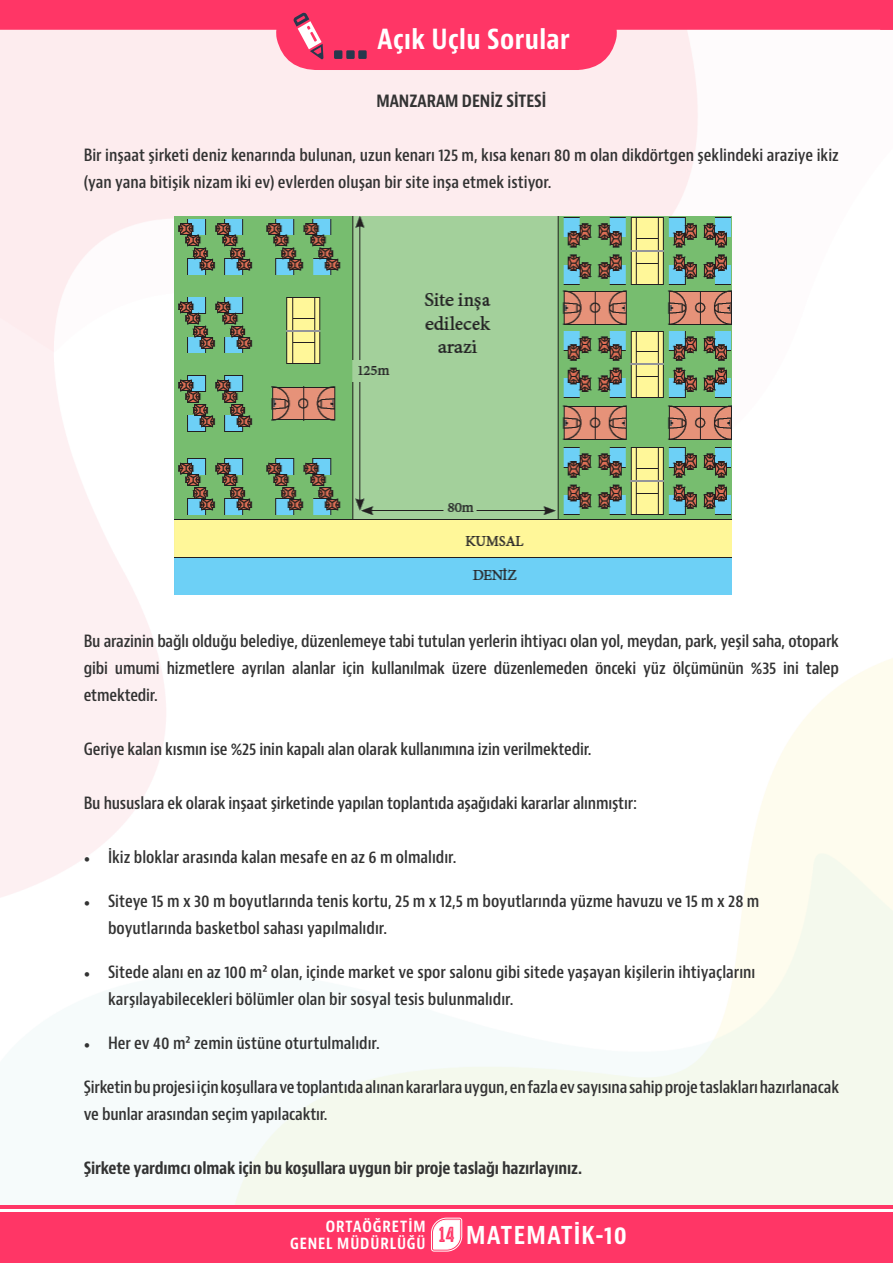
<style>
.page{position:relative;width:893px;height:1263px;background:#fff}
.page>*{position:absolute;margin:0;border:0;box-sizing:border-box;transform-origin:0 0}
.etkinlikadı{font:700 condensed 27px "Bernino Sans";letter-spacing:.015em;color:#fff}
.t1{font:700 condensed 24px "Bernino Sans";letter-spacing:.05em;color:#fff}
.gövde_metin{font:600 condensed 16.5px/27px "Bernino Sans";letter-spacing:-.005em;color:#333}
.gövde_metin-2{font:700 condensed 16.5px "Bernino Sans";letter-spacing:-.01em;color:#333}
.t2{font:700 condensed 15px/17.2px "Bernino Sans";letter-spacing:.06em;color:#fff;text-align:right}
.s1{font-family:"Minion Pro";font-stretch:normal}
.s2{font-family:"High Voltage Rough";font-weight:400;font-stretch:normal;font-size:19.5px;color:#ff3666}
</style>
<div class="page">
<img style="left:606px;top:70px;width:287px;height:1135px">
<hr style="left:0;top:70px;width:608px;height:4px;background:#fdecee">
<hr style="left:0;top:1205px;width:893px;height:4px;background:#ff3666">
<div style="left:0;top:1212px;width:893px;height:51px;background:#ff3666"></div>
<svg style="left:0;top:0;width:880px;height:70px;background:#fe7b9a"></svg>
<svg style="left:880px;top:0;width:13px;height:30px"></svg>
<svg style="left:430px;top:1217px;width:33px;height:35px"></svg>
<img style="left:174px;top:216px;width:557px;height:378px">
<svg style="left:334px;top:50px;width:33px;height:9px"></svg>
<svg style="left:294px;top:13px;width:29px;height:46px"></svg>
<p class="etkinlikadı" style="left:378px;top:23px;width:194px">Açık Uçlu Sorular</p>
<p class="gövde_metin-2" style="left:376px;top:91px;width:172px">MANZARAM DENİZ SİTESİ</p>
<p class="gövde_metin" style="left:84px;top:142px;width:757px">Bir inşaat şirketi deniz kenarında bulunan, uzun kenarı 125 m, kısa kenarı 80 m olan dikdörtgen şeklindeki araziye ikiz (yan yana bitişik nizam iki ev) evlerden oluşan bir site inşa etmek istiyor.</p>
<p class="gövde_metin" style="left:84px;top:628px;width:757px;text-align:justify">Bu arazinin bağlı olduğu belediye, düzenlemeye tabi tutulan yerlerin ihtiyacı olan yol, meydan, park, yeşil saha, otopark gibi umumi hizmetlere ayrılan alanlar için kullanılmak üzere düzenlemeden önceki yüz ölçümünün %35 ini talep etmektedir.</p>
<p class="gövde_metin" style="left:84px;top:736px;width:509px">Geriye kalan kısmın ise %25 inin kapalı alan olarak kullanımına izin verilmektedir.</p>
<p class="gövde_metin" style="left:84px;top:790px;width:555px">Bu hususlara ek olarak inşaat şirketinde yapılan toplantıda aşağıdaki kararlar alınmıştır:</p>
<p class="gövde_metin" style="left:84px;top:844px;width:374px"><span class="s1">•</span> İkiz bloklar arasında kalan mesafe en az 6 m olmalıdır.</p>
<p class="gövde_metin" style="left:108px;top:888px;width:653px;text-indent:-24px"><span class="s1">•</span> Siteye 15 m x 30 m boyutlarında tenis kortu, 25 m x 12,5 m boyutlarında yüzme havuzu ve 15 m x 28 m boyutlarında basketbol sahası yapılmalıdır.</p>
<p class="gövde_metin" style="left:108px;top:959px;width:649px;text-indent:-24px"><span class="s1">•</span> Sitede alanı en az 100 m² olan, içinde market ve spor salonu gibi sitede yaşayan kişilerin ihtiyaçlarını karşılayabilecekleri bölümler olan bir sosyal tesis bulunmalıdır.</p>
<p class="gövde_metin" style="left:84px;top:1030px;width:298px"><span class="s1">•</span> Her ev 40 m² zemin üstüne oturtulmalıdır.</p>
<p class="gövde_metin" style="left:84px;top:1074px;width:757px">Şirketin bu projesi için koşullara ve toplantıda alınan kararlara uygun, en fazla ev sayısına sahip proje taslakları hazırlanacak ve bunlar arasından seçim yapılacaktır.</p>
<p class="gövde_metin-2" style="left:84px;top:1158px;width:500px">Şirkete yardımcı olmak için bu koşullara uygun bir proje taslağı hazırlayınız.</p>
<p class="t2" style="left:290px;top:1218px;width:137px">ORTAÖĞRETİM<br>GENEL MÜDÜRLÜĞÜ</p>
<h2 class="t1" style="left:439px;top:1221px;width:190px"><span class="s2">14</span> MATEMATİK-10</h2>
</div>
